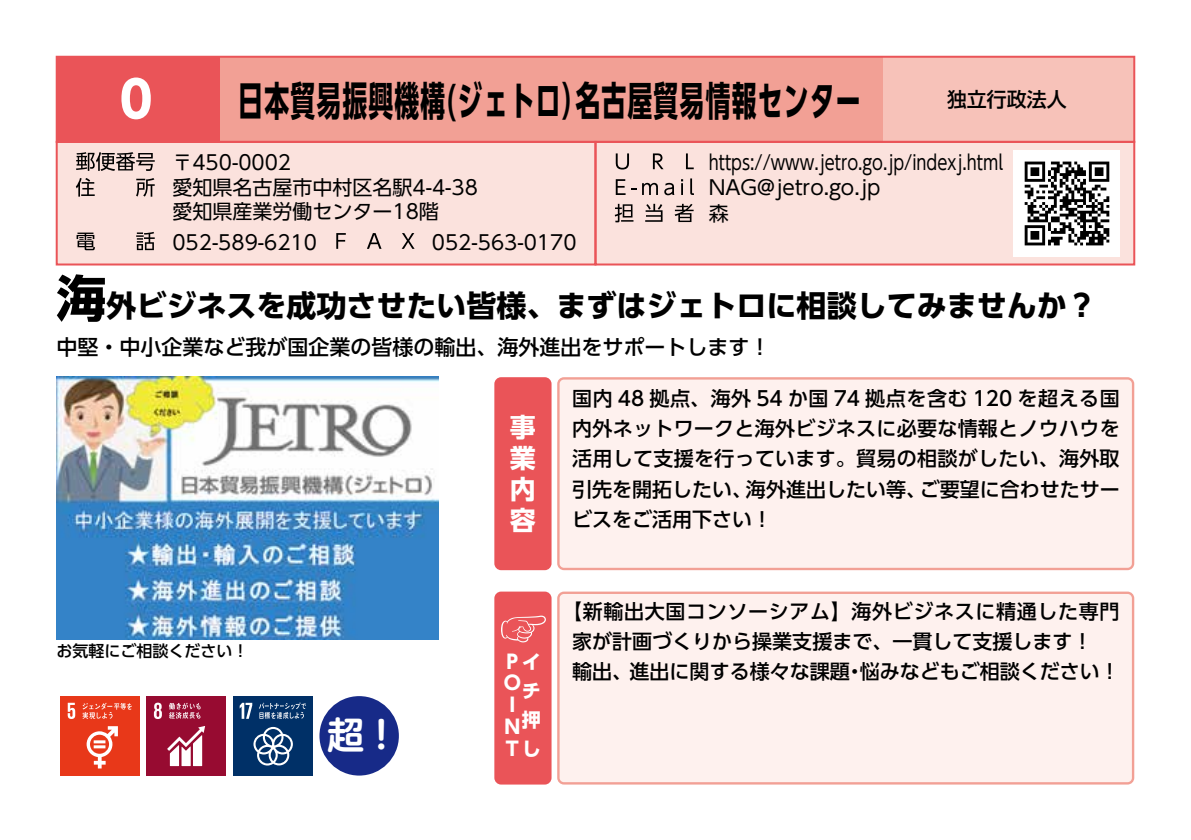
<style>
.page{position:relative;width:1191px;height:840px;background:#fff}
.page>*{position:absolute;margin:0;border:0;box-sizing:border-box;transform-origin:0 0}
.t1{font:700 50px "UD Shin Go Pro";color:#fff}
.t2{font:700 40px "UD Shin Go Pro";letter-spacing:.05em;color:#000;scale:.62 1}
.t3{font:37.2px "UD Shin M Go Pro De Bold 90 pv RKSJ H";color:#fff}
.t4{font:700 30px "UD Shin Go Pro";color:#000}
.t5{font:700 26px/31.2px "UD Shin Go Pro";color:#fff;text-align:justify}
.t6{font:500 21px "UD Shin Go Pro";color:#000}
.t7{font:500 20px/30px "UD Shin Go Pro";color:#000;text-align:justify}
.t8{font:20px/24px "UD Shin Go Pro";color:#000}
.t9{font:20px/25.8px "UD Shin Go Pro";color:#000;scale:.81 1}
.t10{font:700 19.2px/21.8px "UD Shin Go Pro";color:#fff}
.t11{font:500 16px "UD Shin Go Pro";color:#000}
.s1{font-size:50px}
</style>
<div class="page">
<div style="left:57px;top:57px;width:163px;height:85px;background:#ea5458"></div>
<div style="left:57px;top:142px;width:538px;height:122px;background:#fbe2dd"></div>
<div style="left:595px;top:142px;width:539px;height:122px;background:#fbe2dd"></div>
<div style="left:220px;top:57px;width:663px;height:85px;background:#f2a095"></div>
<div style="left:883px;top:57px;width:251px;height:85px;background:#f7c2b9"></div>
<div style="left:494px;top:377px;width:57px;height:193px;background:#ea5458;border-radius:7px"></div>
<div style="left:557px;top:591px;width:577px;height:193px;background:#fef1ee"></div>
<div style="left:494px;top:591px;width:57px;height:193px;background:#ea5458;border-radius:7px"></div>
<div style="left:56px;top:141px;width:540px;height:124px;border:2px solid #ea5458"></div>
<div style="left:594px;top:141px;width:541px;height:124px;border:2px solid #ea5458"></div>
<div style="left:56px;top:56px;width:1079px;height:87px;border:2px solid #ea5458"></div>
<div style="left:557px;top:377px;width:577px;height:193px;background:#fef1ee"></div>
<svg style="left:501px;top:615px;width:45px;height:27px"></svg>
<img style="left:56px;top:376px;width:382px;height:263px">
<svg style="left:616px;top:153px;width:13px;height:16px"></svg>
<svg style="left:653px;top:153px;width:10px;height:16px"></svg>
<svg style="left:686px;top:153px;width:7px;height:16px"></svg>
<svg style="left:616px;top:179px;width:9px;height:16px"></svg>
<svg style="left:642px;top:183px;width:16px;height:12px"></svg>
<svg style="left:664px;top:183px;width:10px;height:12px"></svg>
<svg style="left:681px;top:179px;width:2px;height:16px"></svg>
<svg style="left:690px;top:178px;width:4px;height:17px"></svg>
<svg style="left:615px;top:204px;width:18px;height:18px"></svg>
<svg style="left:645px;top:204px;width:17px;height:18px"></svg>
<svg style="left:674px;top:204px;width:19px;height:18px"></svg>
<svg style="left:336px;top:233px;width:10px;height:16px"></svg>
<svg style="left:367px;top:233px;width:14px;height:16px"></svg>
<svg style="left:402px;top:233px;width:12px;height:16px"></svg>
<svg style="left:77px;top:232px;width:18px;height:18px"></svg>
<svg style="left:136px;top:232px;width:19px;height:18px"></svg>
<svg style="left:76px;top:152px;width:79px;height:19px"></svg>
<svg style="left:76px;top:178px;width:19px;height:18px"></svg>
<svg style="left:136px;top:178px;width:19px;height:18px"></svg>
<div style="left:60px;top:695px;width:79px;height:80px;background:#e83819"></div>
<svg style="left:87px;top:726px;width:31px;height:42px"></svg>
<svg style="left:68px;top:702px;width:7px;height:16px"></svg>
<svg style="left:83px;top:702px;width:49px;height:16px"></svg>
<div style="left:147px;top:695px;width:79px;height:80px;background:#970b31"></div>
<svg style="left:167px;top:726px;width:38px;height:39px"></svg>
<svg style="left:154px;top:702px;width:8px;height:16px"></svg>
<svg style="left:169px;top:702px;width:32px;height:16px"></svg>
<div style="left:233px;top:695px;width:79px;height:80px;background:#003067"></div>
<svg style="left:253px;top:726px;width:40px;height:39px"></svg>
<svg style="left:240px;top:702px;width:12px;height:16px"></svg>
<svg style="left:259px;top:702px;width:47px;height:16px"></svg>
<div style="left:319px;top:695px;width:80px;height:80px;background:#172a88;border-radius:50%"></div>
<img style="left:1013px;top:150px;width:107px;height:106px">
<h1 class="t1" style="left:120px;top:59px;width:34px">0</h1>
<h2 class="t2" style="left:238px;top:68px;width:1005px">日本貿易振興機構(ジェトロ）名古屋貿易情報センター</h2>
<p class="t7" style="left:947px;top:83px;width:121px">独立行政法人</p>
<p class="t8" style="left:172px;top:149px;width:120px">〒450-0002</p>
<p class="t8" style="left:172px;top:175px;width:307px">愛知県名古屋市中村区名駅4-4-38愛知県産業労働センター18階</p>
<p class="t8" style="left:172px;top:230px;width:146px">052-589-6210</p>
<p class="t8" style="left:432px;top:230px;width:146px">052-563-0170</p>
<p class="t9" style="left:709px;top:148px;width:364px">https://www.jetro.go.jp/indexj.html<br>NAG@jetro.go.jp<br>森</p>
<h3 class="t4" style="left:56px;top:281px;width:1041px"><span class="s1">海</span>外ビジネスを成功させたい皆様、まずはジェトロに相談してみませんか？</h3>
<p class="t6" style="left:56px;top:330px;width:716px">中堅・中小企業など我が国企業の皆様の輸出、海外進出をサポートします！</p>
<p class="t7" style="left:572px;top:383px;width:549px">国内 48 拠点、海外 54 か国 74 拠点を含む 120 を超える国内外ネットワークと海外ビジネスに必要な情報とノウハウを活用して支援を行っています。貿易の相談がしたい、海外取引先を開拓したい、海外進出したい等、ご要望に合わせたサービスをご活用下さい！</p>
<h3 class="t5" style="left:510px;top:410px;width:27px">事業内容</h3>
<p class="t11" style="left:56px;top:637px;width:193px">お気軽にご相談ください！</p>
<h3 class="t3" style="left:327px;top:704px;width:74px">超！</h3>
<p class="t10" style="left:503px;top:649px;width:37px">Pイ<br>O<br>I<br>N<br>Tし</p>
<p class="t10" style="left:522px;top:675px;width:20px;line-height:29.2px">チ押</p>
<p class="t7" style="left:572px;top:595px;width:549px;text-align:left;text-indent:-10px">【新輸出大国コンソーシアム】海外ビジネスに精通した専門家が計画づくりから操業支援まで、一貫して支援します！<br>輸出、進出に関する様々な課題・悩みなどもご相談ください！</p>
</div>
